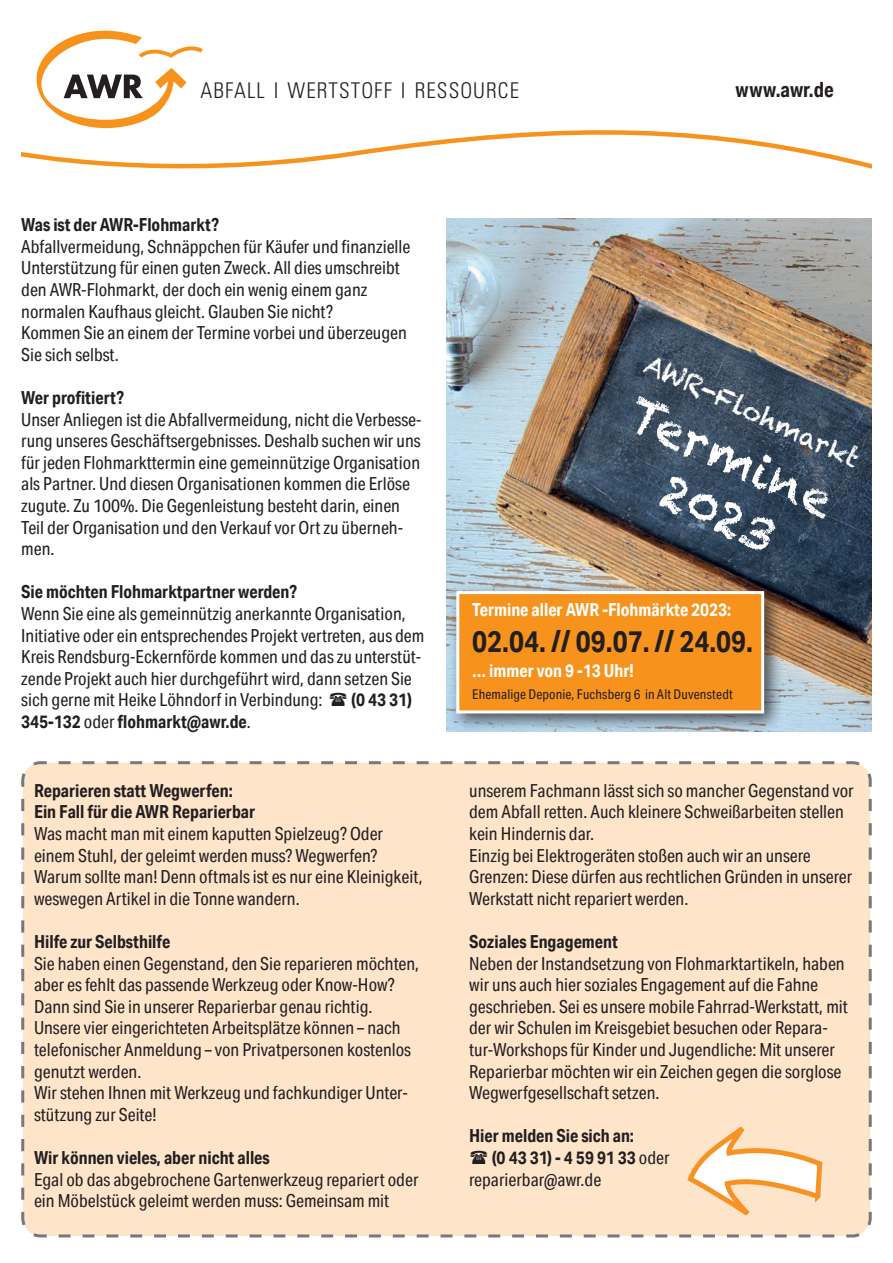
<style>
.page{position:relative;width:893px;height:1263px;background:#fff}
.page>*{position:absolute;margin:0;border:0;box-sizing:border-box;transform-origin:0 0}
.t1{font:48px/57.4px "Chalkduster";color:#fff;text-align:center}
.t2{font:700 30px "Aktiv Grotesk Cd";color:#231f20}
.t3{font:26.4px "Chalkduster";color:#fff}
.t4{font:300 condensed 21.6px "Univers";letter-spacing:.05em;color:#231f20}
.t5{font:700 21px "Aktiv Grotesk Cd";color:#231f20}
.t6{font:18px/21.6px "Aktiv Grotesk Cd";color:#231f20}
.t7{font:700 18px/21.6px "Aktiv Grotesk Cd";color:#231f20}
.t8{font:700 18px "Aktiv Grotesk Cd";color:#fff}
.t9{font:13.5px "Aktiv Grotesk Cd";letter-spacing:.01em;color:#231f20}
.s1{font-weight:400}
</style>
<div class="page">
<div style="left:21px;top:761px;width:851px;height:477px;background:#fee5ca"></div>
<svg style="left:21px;top:128px;width:851px;height:41px"></svg>
<svg style="left:37px;top:31px;width:166px;height:97px"></svg>
<svg style="left:684px;top:1120px;width:141px;height:105px"></svg>
<img style="left:446px;top:218px;width:426px;height:513px">
<div style="left:448px;top:583px;width:336px;height:150px;background:#231f20;opacity:.75"></div>
<div style="left:456px;top:591px;width:308px;height:122px;background:#f7931d;border:3px solid #fff"></div>
<svg style="left:471px;top:1150px;width:16px;height:14px"></svg>
<p class="t4" style="left:201px;top:78px;width:320px">ABFALL I WERTSTOFF I RESSOURCE</p>
<p class="t5" style="left:736px;top:77px;width:100px">www.awr.de</p>
<p class="t7" style="left:21px;top:214px;width:199px">Was ist der AWR-Flohmarkt?</p>
<p class="t6" style="left:21px;top:235px;width:391px">Abfallvermeidung, Schnäppchen für Käufer und finanzielle Unterstützung für einen guten Zweck. All dies umschreibt den AWR-Flohmarkt, der doch ein wenig einem ganz normalen Kaufhaus gleicht. Glauben Sie nicht?<br>Kommen Sie an einem der Termine vorbei und überzeugen Sie sich selbst.</p>
<p class="t7" style="left:21px;top:386px;width:104px">Wer profitiert?</p>
<p class="t6" style="left:21px;top:408px;width:402px">Unser Anliegen ist die Abfallvermeidung, nicht die Verbesse&shy;rung unseres Geschäftsergebnisses. Deshalb suchen wir uns für jeden Flohmarkttermin eine gemeinnützige Organisation als Partner. Und diesen Organisationen kommen die Erlöse zugute. Zu 100%. Die Gegenleistung besteht darin, einen Teil der Organisation und den Verkauf vor Ort zu überneh&shy;men.</p>
<p class="t7" style="left:21px;top:581px;width:277px">Sie möchten Flohmarktpartner werden?</p>
<p class="t6" style="left:21px;top:603px;width:405px">Wenn Sie eine als gemeinnützig anerkannte Organisation, Initiative oder ein entsprechendes Projekt vertreten, aus dem Kreis Rendsburg-Eckernförde kommen und das zu unterstüt&shy;zende Projekt auch hier durchgeführt wird, dann setzen Sie sich gerne mit Heike Löhndorf in Verbindung:</p>
<p class="t7" style="left:351px;top:689px;width:62px">(0 43 31)</p>
<p class="t7" style="left:21px;top:710px;width:231px">345-132 <span class="s1">oder</span> flohmarkt@awr.de<span class="s1">.</span></p>
<p class="t7" style="left:34px;top:779px;width:223px">Reparieren statt Wegwerfen:<br>Ein Fall für die AWR Reparierbar</p>
<p class="t6" style="left:34px;top:822px;width:390px">Was macht man mit einem kaputten Spielzeug? Oder einem Stuhl, der geleimt werden muss? Wegwerfen?<br>Warum sollte man! Denn oftmals ist es nur eine Kleinigkeit, weswegen Artikel in die Tonne wandern.</p>
<p class="t7" style="left:34px;top:930px;width:138px">Hilfe zur Selbsthilfe</p>
<p class="t6" style="left:34px;top:952px;width:387px">Sie haben einen Gegenstand, den Sie reparieren möchten, aber es fehlt das passende Werkzeug oder Know-How?<br>Dann sind Sie in unserer Reparierbar genau richtig.<br>Unsere vier eingerichteten Arbeitsplätze können – nach telefonischer Anmeldung – von Privatpersonen kostenlos genutzt werden.<br>Wir stehen Ihnen mit Werkzeug und fachkundiger Unter&shy;stützung zur Seite!</p>
<p class="t7" style="left:34px;top:1146px;width:237px">Wir können vieles, aber nicht alles</p>
<p class="t6" style="left:34px;top:1168px;width:386px">Egal ob das abgebrochene Gartenwerkzeug repariert oder ein Möbelstück geleimt werden muss: Gemeinsam mit</p>
<h3 class="t3" style="left:653px;top:348px;width:235px;rotate:25deg">AWR-Flohmarkt</h3>
<h1 class="t1" style="left:643px;top:384px;width:223px;rotate:25deg">Termine<br>2023</h1>
<p class="t8" style="left:472px;top:598px;width:261px">Termine aller AWR -Flohmärkte 2023:</p>
<h2 class="t2" style="left:472px;top:623px;width:282px">02.04. // 09.07. // 24.09.</h2>
<p class="t8" style="left:472px;top:660px;width:163px">… immer von 9 -13 Uhr!</p>
<p class="t9" style="left:472px;top:686px;width:262px">Ehemalige Deponie, Fuchsberg 6 in Alt Duvenstedt</p>
<p class="t6" style="left:469px;top:779px;width:386px">unserem Fachmann lässt sich so mancher Gegenstand vor dem Abfall retten. Auch kleinere Schweißarbeiten stellen kein Hindernis dar.<br>Einzig bei Elektrogeräten stoßen auch wir an unsere Grenzen: Diese dürfen aus rechtlichen Gründen in unserer Werkstatt nicht repariert werden.</p>
<p class="t7" style="left:469px;top:930px;width:150px">Soziales Engagement</p>
<p class="t6" style="left:469px;top:952px;width:380px">Neben der Instandsetzung von Flohmarktartikeln, haben wir uns auch hier soziales Engagement auf die Fahne geschrieben. Sei es unsere mobile Fahrrad-Werkstatt, mit der wir Schulen im Kreisgebiet besuchen oder Repara&shy;tur-Workshops für Kinder und Jugendliche: Mit unserer Reparierbar möchten wir ein Zeichen gegen die sorglose Wegwerfgesellschaft setzen.</p>
<p class="t7" style="left:469px;top:1125px;width:166px">Hier melden Sie sich an:</p>
<p class="t7" style="left:492px;top:1146px;width:179px">(0 43 31) - 4 59 91 33 <span class="s1">oder</span></p>
<p class="t6" style="left:469px;top:1168px;width:134px">reparierbar@awr.de</p>
</div>
